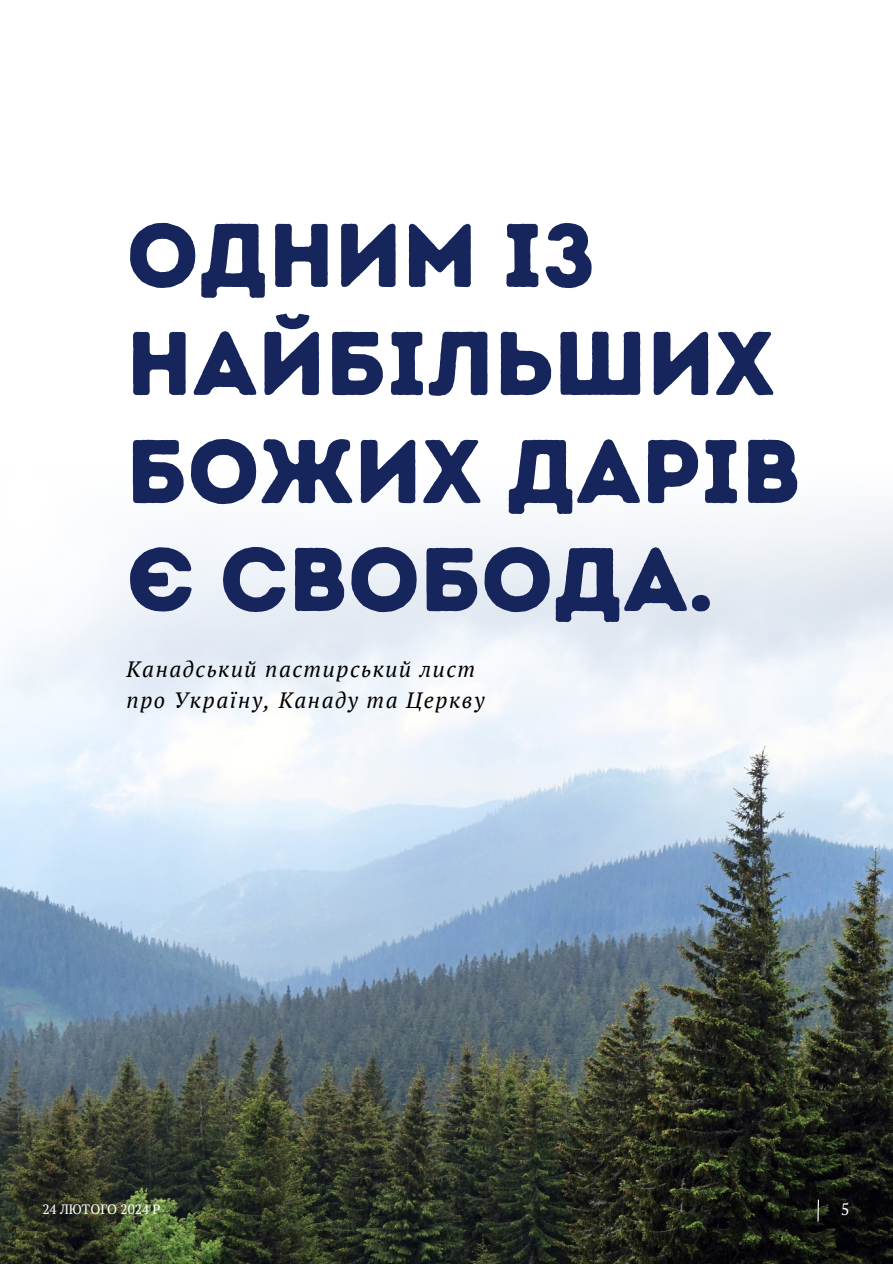
<style>
.page{position:relative;width:893px;height:1264px;background:#fff}
.page>*{position:absolute;margin:0;border:0;box-sizing:border-box;transform-origin:0 0}
.t1{font:90px/108px "Intro Rust Base";color:#16265d}
.t2{font:italic 22.2px/30.3px "PT Serif";letter-spacing:.075em;color:#000}
.t3{font:16.5px "PT Serif";color:#fff}
.t4{font:13.5px "PT Serif";color:#fff}
</style>
<div class="page">
<img style="left:0;top:756px;width:892px;height:507px">
<svg style="left:0;top:507px;width:892px;height:249px;fill:#eff5fa"></svg>
<svg style="left:817px;top:1199px;width:1px;height:22px"></svg>
<h2 class="t1" style="left:126px;top:201px;width:676px">ОДНИМ ІЗ<br>НАЙБІЛЬШИХ<br>БОЖИХ ДАРІВ<br>Є СВОБОДА.</h2>
<p class="t2" style="left:126px;top:654px;width:359px">Канадський пастирський лист про Україну, Канаду та Церкву</p>
<p class="t4" style="left:42px;top:1199px;width:120px">24 ЛЮТОГО 2024 Р</p>
<p class="t3" style="left:840px;top:1197px;width:10px">5</p>
</div>
